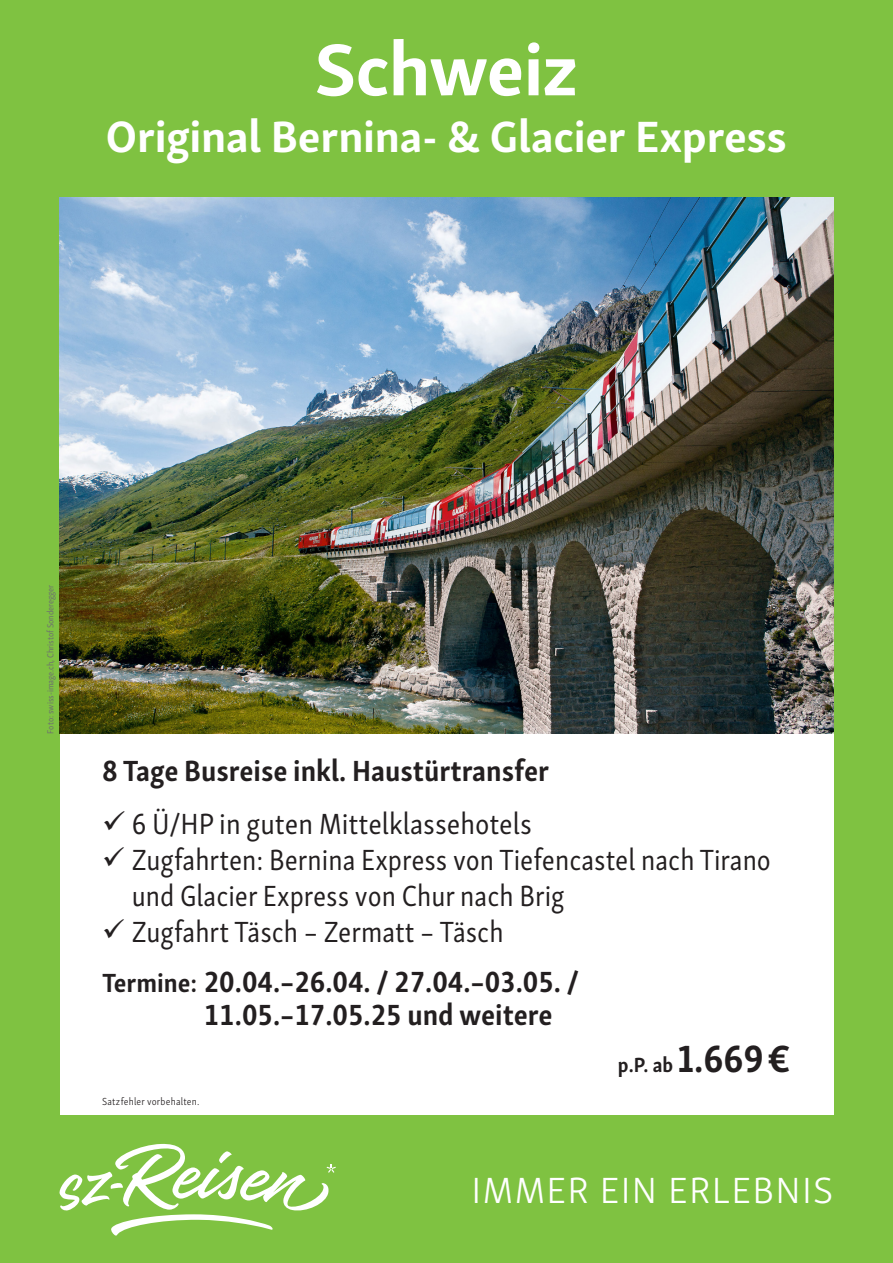
<style>
.page{position:relative;width:893px;height:1263px;background:#7fc241}
.page>*{position:absolute;margin:0;border:0;box-sizing:border-box;transform-origin:0 0}
.t1{font:700 75px "Skolar Sans Latn";letter-spacing:-.02em;color:#fff}
.t2{font:700 45px "Skolar Sans Latn";letter-spacing:-.005em;color:#fff}
.t3{font:300 37.5px "Skolar Sans Latn";letter-spacing:.035em;color:#fff}
.t4{font:30px/36px "Skolar Sans Latn Cn";color:#231f20}
.t5{font:700 30px/33px "Skolar Sans Latn Cn";color:#231f20}
.t6{font:700 21px "Skolar Sans Latn Cn";color:#231f20}
.t7{font:300 10.5px "Skolar Sans Latn Cn";letter-spacing:.02em;color:#231f20}
.t8{font:9px "Skolar Sans Latn Cn";color:#6c6d70}
.s1{font-size:27px}
.s2{font-size:39px}
</style>
<div class="page">
<div style="left:60px;top:723px;width:773px;height:391px;background:#fff"></div>
<img style="left:60px;top:198px;width:773px;height:535px">
<svg style="left:60px;top:1144px;width:276px;height:91px"></svg>
<h1 class="t1" style="left:315px;top:9px;width:265px">Schweiz</h1>
<h2 class="t2" style="left:106px;top:100px;width:683px">Original Bernina- &amp; Glacier Express</h2>
<p class="t8" style="left:44px;top:733px;width:150px;rotate:-90deg">Foto: swiss-image.ch, Christof Sonderegger</p>
<p class="t5" style="left:102px;top:751px;width:449px">8 Tage Busreise inkl. Haustürtransfer</p>
<p class="t4" style="left:132px;top:803px;width:641px">6 Ü/HP in guten Mittelklassehotels<br>Zugfahrten: Bernina Express von Tiefencastel nach Tirano und Glacier Express von Chur nach Brig<br>Zugfahrt Täsch – Zermatt – Täsch</p>
<p class="t5" style="left:204px;top:962px;width:377px;text-indent:-102px"><span class="s1">Termine:</span> 20.04.–26.04. / 27.04.–03.05. /<br>11.05.–17.05.25 und weitere</p>
<p class="t6" style="left:618px;top:1047px;width:174px">p.P. ab <span class="s2">1.669 €</span></p>
<p class="t7" style="left:102px;top:1093px;width:99px">Satzfehler vorbehalten.</p>
<p class="t3" style="left:472px;top:1162px;width:363px">IMMER EIN ERLEBNIS</p>
</div>
